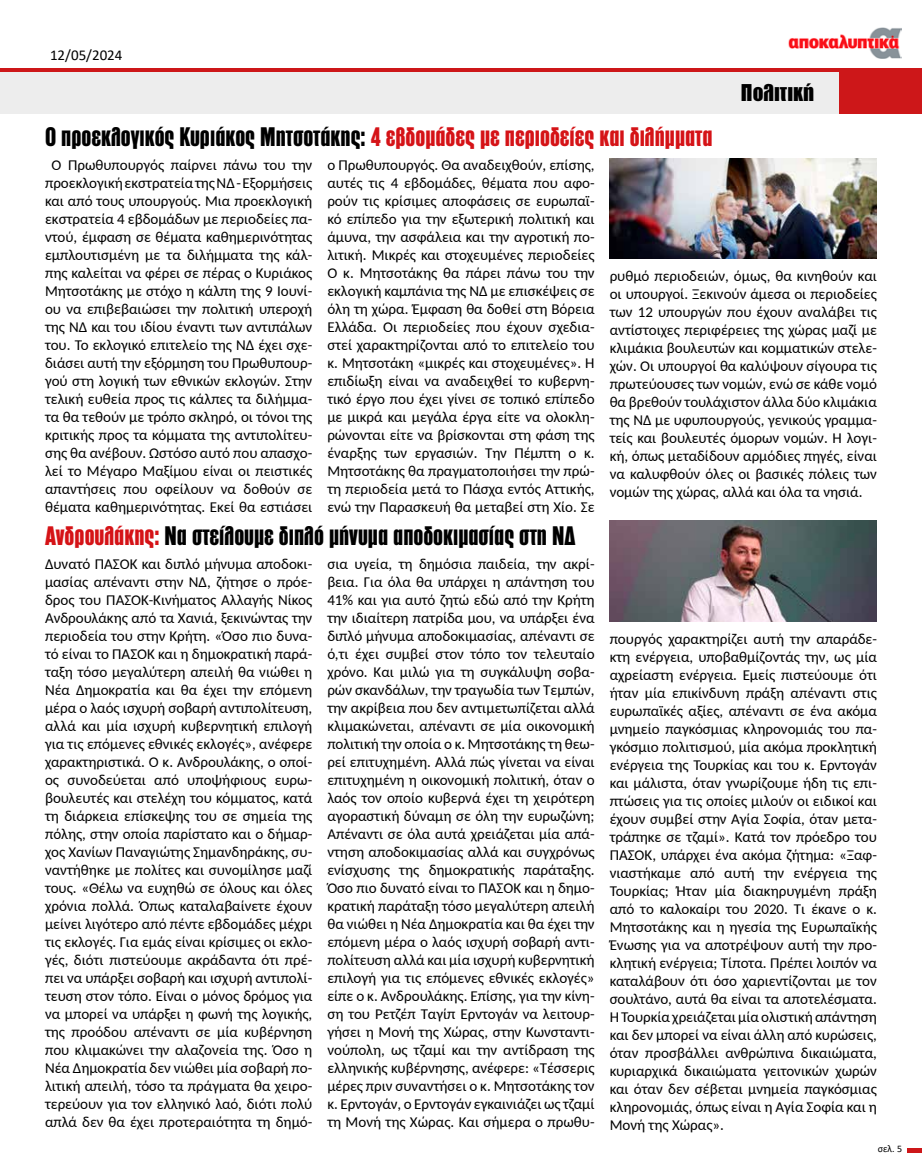
<style>
.page{position:relative;width:922px;height:1170px;background:#fff}
.page>*{position:absolute;margin:0;border:0;box-sizing:border-box;transform-origin:0 0}
.t1{font:800 25px "PF Fusion Sans";color:#d51317}
.t2{font:800 25px "PF Fusion Sans";color:#000}
.t3{font:900 22.5px "PF Fusion Sans";color:#000}
.t4{font:15px/18px "Carlito";color:#000;text-align:justify}
.t5{font:15px "Calibri";color:#000}
.t6{font:10px "Calibri";color:#000}
.s1{color:#000}
.s2{color:#d51317}
</style>
<div class="page">
<div style="left:0;top:72px;width:921px;height:41px;background:#ededed"></div>
<hr style="left:0;top:68px;width:921px;height:3px;background:#cd1719">
<img style="left:788px;top:27px;width:113px;height:32px">
<svg style="left:907px;top:1148px;width:14px;height:3px"></svg>
<div style="left:839px;top:72px;width:82px;height:41px;background:#cd1719"></div>
<img style="left:609px;top:159px;width:267px;height:100px">
<img style="left:609px;top:521px;width:267px;height:100px">
<p class="t5" style="left:50px;top:44px;width:74px">12/05/2024</p>
<h1 class="t1" style="left:45px;top:122px;width:669px"><span class="s1">O προεκλογικός Κυριάκος Μητσοτάκης:</span> 4 εβδομάδες με περιοδείες και διλήμματα</h1>
<h2 class="t3" style="left:740px;top:79px;width:75px">Πολιτική</h2>
<p class="t4" style="left:45px;top:155px;width:269px;text-align:center">Ο Πρωθυπουργός παίρνει πάνω του την προεκλογική εκστρατεία της ΝΔ - Εξορμήσεις και από τους υπουργούς. Μια προεκλογική εκστρατεία 4 εβδομάδων με περιοδείες πα&shy;ντού, έμφαση σε θέματα καθημερινότητας εμπλουτισμένη με τα διλήμματα της κάλ&shy;πης καλείται να φέρει σε πέρας ο Κυριάκος Μητσοτάκης με στόχο η κάλπη της 9 Ιουνί&shy;ου να επιβεβαιώσει την πολιτική υπεροχή της ΝΔ και του ιδίου έναντι των αντιπάλων του. Το εκλογικό επιτελείο της ΝΔ έχει σχε&shy;διάσει αυτή την εξόρμηση του Πρωθυπουρ&shy;γού στη λογική των εθνικών εκλογών. Στην τελική ευθεία προς τις κάλπες τα διλήμμα&shy;τα θα τεθούν με τρόπο σκληρό, οι τόνοι της κριτικής προς τα κόμματα της αντιπολίτευ&shy;σης θα ανέβουν. Ωστόσο αυτό που απασχο&shy;λεί το Μέγαρο Μαξίμου είναι οι πειστικές απαντήσεις που οφείλουν να δοθούν σε θέματα καθημερινότητας. Εκεί θα εστιάσει</p>
<p class="t4" style="left:327px;top:155px;width:269px">ο Πρωθυπουργός. Θα αναδειχθούν, επίσης, αυτές τις 4 εβδομάδες, θέματα που αφο&shy;ρούν τις κρίσιμες αποφάσεις σε ευρωπαϊ&shy;κό επίπεδο για την εξωτερική πολιτική και άμυνα, την ασφάλεια και την αγροτική πο&shy;λιτική. Μικρές και στοχευμένες περιοδείες Ο κ. Μητσοτάκης θα πάρει πάνω του την εκλογική καμπάνια της ΝΔ με επισκέψεις σε όλη τη χώρα. Έμφαση θα δοθεί στη Βόρεια Ελλάδα. Οι περιοδείες που έχουν σχεδια&shy;στεί χαρακτηρίζονται από το επιτελείο του κ. Μητσοτάκη «μικρές και στοχευμένες». Η επιδίωξη είναι να αναδειχθεί το κυβερνη&shy;τικό έργο που έχει γίνει σε τοπικό επίπεδο με μικρά και μεγάλα έργα είτε να ολοκλη&shy;ρώνονται είτε να βρίσκονται στη φάση της έναρξης των εργασιών. Την Πέμπτη ο κ.<br>Μητσοτάκης θα πραγματοποιήσει την πρώ&shy;τη περιοδεία μετά το Πάσχα εντός Αττικής, ενώ την Παρασκευή θα μεταβεί στη Χίο. Σε</p>
<h1 class="t2" style="left:45px;top:521px;width:531px"><span class="s2">Ανδρουλάκης:</span> Να στείλουμε διπλό μήνυμα αποδοκιμασίας στη ΝΔ</h1>
<p class="t4" style="left:45px;top:554px;width:269px">Δυνατό ΠΑΣΟΚ και διπλό μήνυμα αποδοκι&shy;μασίας απέναντι στην ΝΔ, ζήτησε ο πρόε&shy;δρος του ΠΑΣΟΚ-Κινήματος Αλλαγής Νίκος Ανδρουλάκης από τα Χανιά, ξεκινώντας την περιοδεία του στην Κρήτη. «Όσο πιο δυνα&shy;τό είναι το ΠΑΣΟΚ και η δημοκρατική παρά&shy;ταξη τόσο μεγαλύτερη απειλή θα νιώθει η Νέα Δημοκρατία και θα έχει την επόμενη μέρα ο λαός ισχυρή σοβαρή αντιπολίτευση, αλλά και μία ισχυρή κυβερνητική επιλογή για τις επόμενες εθνικές εκλογές», ανέφερε χαρακτηριστικά. Ο κ. Ανδρουλάκης, ο οποί&shy;ος συνοδεύεται από υποψήφιους ευρω&shy;βουλευτές και στελέχη του κόμματος, κατά τη διάρκεια επίσκεψης του σε σημεία της πόλης, στην οποία παρίστατο και ο δήμαρ&shy;χος Χανίων Παναγιώτης Σημανδηράκης, συ&shy;ναντήθηκε με πολίτες και συνομίλησε μαζί τους. «Θέλω να ευχηθώ σε όλους και όλες χρόνια πολλά. Όπως καταλαβαίνετε έχουν μείνει λιγότερο από πέντε εβδομάδες μέχρι τις εκλογές. Για εμάς είναι κρίσιμες οι εκλο&shy;γές, διότι πιστεύουμε ακράδαντα ότι πρέ&shy;πει να υπάρξει σοβαρή και ισχυρή αντιπολί&shy;τευση στον τόπο. Είναι ο μόνος δρόμος για να μπορεί να υπάρξει η φωνή της λογικής, της προόδου απέναντι σε μία κυβέρνηση που κλιμακώνει την αλαζονεία της. Όσο η Νέα Δημοκρατία δεν νιώθει μία σοβαρή πο&shy;λιτική απειλή, τόσο τα πράγματα θα χειρο&shy;τερεύουν για τον ελληνικό λαό, διότι πολύ απλά δεν θα έχει προτεραιότητα τη δημό-</p>
<p class="t4" style="left:327px;top:554px;width:269px">σια υγεία, τη δημόσια παιδεία, την ακρί&shy;βεια. Για όλα θα υπάρχει η απάντηση του 41% και για αυτό ζητώ εδώ από την Κρήτη την ιδιαίτερη πατρίδα μου, να υπάρξει ένα διπλό μήνυμα αποδοκιμασίας, απέναντι σε ό,τι έχει συμβεί στον τόπο τον τελευταίο χρόνο. Και μιλώ για τη συγκάλυψη σοβα&shy;ρών σκανδάλων, την τραγωδία των Τεμπών, την ακρίβεια που δεν αντιμετωπίζεται αλλά κλιμακώνεται, απέναντι σε μία οικονομική πολιτική την οποία ο κ. Μητσοτάκης τη θεω&shy;ρεί επιτυχημένη. Αλλά πώς γίνεται να είναι επιτυχημένη η οικονομική πολιτική, όταν ο λαός τον οποίο κυβερνά έχει τη χειρότερη αγοραστική δύναμη σε όλη την ευρωζώνη; Απέναντι σε όλα αυτά χρειάζεται μία απά&shy;ντηση αποδοκιμασίας αλλά και συγχρόνως ενίσχυσης της δημοκρατικής παράταξης.<br>Όσο πιο δυνατό είναι το ΠΑΣΟΚ και η δημο&shy;κρατική παράταξη τόσο μεγαλύτερη απειλή θα νιώθει η Νέα Δημοκρατία και θα έχει την επόμενη μέρα ο λαός ισχυρή σοβαρή αντι&shy;πολίτευση αλλά και μία ισχυρή κυβερνητική επιλογή για τις επόμενες εθνικές εκλογές» είπε ο κ. Ανδρουλάκης. Επίσης, για την κίνη&shy;ση του Ρετζέπ Ταγίπ Ερντογάν να λειτουρ&shy;γήσει η Μονή της Χώρας, στην Κωνσταντι&shy;νούπολη, ως τζαμί και την αντίδραση της ελληνικής κυβέρνησης, ανέφερε: «Τέσσερις μέρες πριν συναντήσει ο κ. Μητσοτάκης τον κ. Ερντογάν, ο Ερντογάν εγκαινιάζει ως τζαμί τη Μονή της Χώρας. Και σήμερα ο πρωθυ-</p>
<p class="t4" style="left:609px;top:266px;width:269px">ρυθμό περιοδειών, όμως, θα κινηθούν και οι υπουργοί. Ξεκινούν άμεσα οι περιοδείες των 12 υπουργών που έχουν αναλάβει τις αντίστοιχες περιφέρειες της χώρας μαζί με κλιμάκια βουλευτών και κομματικών στελε&shy;χών. Οι υπουργοί θα καλύψουν σίγουρα τις πρωτεύουσες των νομών, ενώ σε κάθε νομό θα βρεθούν τουλάχιστον άλλα δύο κλιμάκια της ΝΔ με υφυπουργούς, γενικούς γραμμα&shy;τείς και βουλευτές όμορων νομών. Η λογι&shy;κή, όπως μεταδίδουν αρμόδιες πηγές, είναι να καλυφθούν όλες οι βασικές πόλεις των νομών της χώρας, αλλά και όλα τα νησιά.</p>
<p class="t4" style="left:609px;top:629px;width:269px">πουργός χαρακτηρίζει αυτή την απαράδε&shy;κτη ενέργεια, υποβαθμίζοντάς την, ως μία αχρείαστη ενέργεια. Εμείς πιστεύουμε ότι ήταν μία επικίνδυνη πράξη απέναντι στις ευρωπαϊκές αξίες, απέναντι σε ένα ακόμα μνημείο παγκόσμιας κληρονομιάς του πα&shy;γκόσμιο πολιτισμού, μία ακόμα προκλητική ενέργεια της Τουρκίας και του κ. Ερντογάν και μάλιστα, όταν γνωρίζουμε ήδη τις επι&shy;πτώσεις για τις οποίες μιλούν οι ειδικοί και έχουν συμβεί στην Αγία Σοφία, όταν μετα&shy;τράπηκε σε τζαμί». Κατά τον πρόεδρο του ΠΑΣΟΚ, υπάρχει ένα ακόμα ζήτημα: «Ξαφ&shy;νιαστήκαμε από αυτή την ενέργεια της Τουρκίας; Ήταν μία διακηρυγμένη πράξη από το καλοκαίρι του 2020. Τι έκανε ο κ.<br>Μητσοτάκης και η ηγεσία της Ευρωπαϊκής Ένωσης για να αποτρέψουν αυτή την προ&shy;κλητική ενέργεια; Τίποτα. Πρέπει λοιπόν να καταλάβουν ότι όσο χαριεντίζονται με τον σουλτάνο, αυτά θα είναι τα αποτελέσματα.<br>Η Τουρκία χρειάζεται μία ολιστική απάντηση και δεν μπορεί να είναι άλλη από κυρώσεις, όταν προσβάλλει ανθρώπινα δικαιώματα, κυριαρχικά δικαιώματα γειτονικών χωρών και όταν δεν σέβεται μνημεία παγκόσμιας κληρονομιάς, όπως είναι η Αγία Σοφία και η Μονή της Χώρας».</p>
<p class="t6" style="left:877px;top:1141px;width:26px">σελ. 5</p>
</div>
